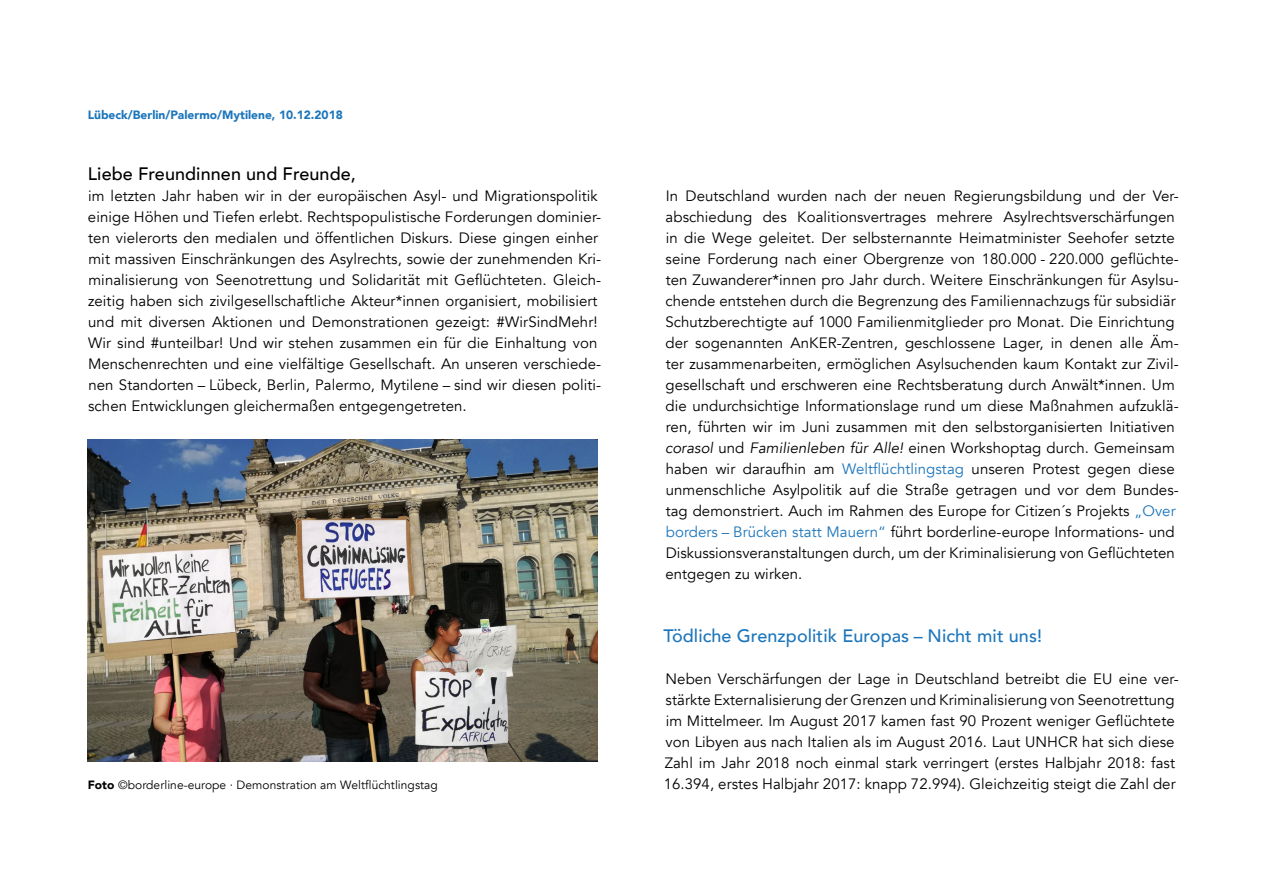
<style>
.page{position:relative;width:1263px;height:893px;background:#fff}
.page>*{position:absolute;margin:0;border:0;box-sizing:border-box;transform-origin:0 0}
.t1{font:500 18px "Avenir";letter-spacing:.005em;color:#1c76bc}
.t2{font:500 18px "Avenir";letter-spacing:.005em;color:#000}
.t3{font:15px/21px "Avenir";letter-spacing:.005em;color:#000}
.t4{font:12px "Avenir";letter-spacing:.005em;color:#000}
.t5{font:900 12px "Avenir";color:#1c76bc}
.s1{font-style:italic}
.s2{color:#1c76bc}
.s3{font-weight:900}
</style>
<div class="page">
<img style="left:88px;top:439px;width:510px;height:323px">
<p class="t5" style="left:88px;top:105px;width:257px">Lübeck/Berlin/Palermo/Mytilene, 10.12.2018</p>
<p class="t2" style="left:88px;top:158px;width:270px">Liebe Freundinnen und Freunde,</p>
<p class="t3" style="left:88px;top:186px;width:515px">im letzten Jahr haben wir in der europäischen Asyl- und Migrationspolitik einige Höhen und Tiefen erlebt. Rechtspopulistische Forderungen dominier&shy;ten vielerorts den medialen und öffentlichen Diskurs. Diese gingen einher mit massiven Einschränkungen des Asylrechts, sowie der zunehmenden Kri&shy;minalisierung von Seenotrettung und Solidarität mit Geflüchteten. Gleich&shy;zeitig haben sich zivilgesellschaftliche Akteur*innen organisiert, mobilisiert und mit diversen Aktionen und Demonstrationen gezeigt: #WirSindMehr!<br>Wir sind #unteilbar! Und wir stehen zusammen ein für die Einhaltung von Menschenrechten und eine vielfältige Gesellschaft. An unseren verschiede&shy;nen Standorten – Lübeck, Berlin, Palermo, Mytilene – sind wir diesen politi&shy;schen Entwicklungen gleichermaßen entgegengetreten.</p>
<p class="t3" style="left:665px;top:186px;width:515px">In Deutschland wurden nach der neuen Regierungsbildung und der Ver&shy;abschiedung des Koalitionsvertrages mehrere Asylrechtsverschärfungen in die Wege geleitet. Der selbsternannte Heimatminister Seehofer setzte seine Forderung nach einer Obergrenze von 180.000 - 220.000 geflüchte&shy;ten Zuwanderer*innen pro Jahr durch. Weitere Einschränkungen für Asylsu&shy;chende entstehen durch die Begrenzung des Familiennachzugs für subsidiär Schutzberechtigte auf 1000 Familienmitglieder pro Monat. Die Einrichtung der sogenannten AnKER-Zentren, geschlossene Lager, in denen alle Äm&shy;ter zusammenarbeiten, ermöglichen Asylsuchenden kaum Kontakt zur Zivil&shy;gesellschaft und erschweren eine Rechtsberatung durch Anwält*innen. Um die undurchsichtige Informationslage rund um diese Maßnahmen aufzuklä&shy;ren, führten wir im Juni zusammen mit den selbstorganisierten Initiativen <span class="s1">corasol</span> und <span class="s1">Familienleben für Alle!</span> einen Workshoptag durch. Gemeinsam haben wir daraufhin am <span class="s2">Weltflüchtlingstag</span> unseren Protest gegen diese unmenschliche Asylpolitik auf die Straße getragen und vor dem Bundes&shy;tag demonstriert. Auch im Rahmen des Europe for Citizen´s Projekts <span class="s2">„Over borders – Brücken statt Mauern“</span> führt borderline-europe Informations- und Diskussionsveranstaltungen durch, um der Kriminalisierung von Geflüchteten entgegen zu wirken.</p>
<p class="t4" style="left:88px;top:778px;width:352px"><span class="s3">Foto</span> ©borderline-europe · Demonstration am Weltflüchtlingstag</p>
<p class="t1" style="left:664px;top:620px;width:380px">Tödliche Grenzpolitik Europas – Nicht mit uns!</p>
<p class="t3" style="left:664px;top:669px;width:517px">Neben Verschärfungen der Lage in Deutschland betreibt die EU eine ver&shy;stärkte Externalisierung der Grenzen und Kriminalisierung von Seenotrettung im Mittelmeer. Im August 2017 kamen fast 90 Prozent weniger Geflüchtete von Libyen aus nach Italien als im August 2016. Laut UNHCR hat sich diese Zahl im Jahr 2018 noch einmal stark verringert (erstes Halbjahr 2018: fast 16.394, erstes Halbjahr 2017: knapp 72.994). Gleichzeitig steigt die Zahl der</p>
</div>
